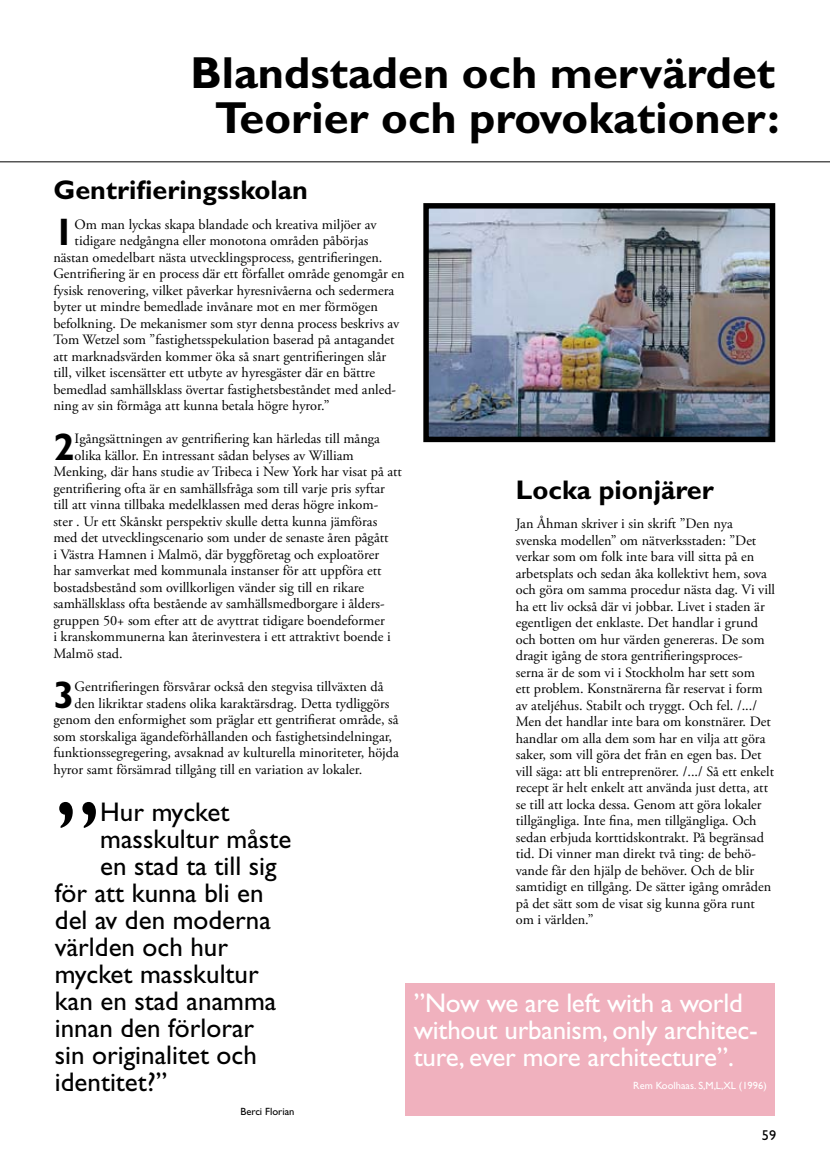
<style>
.page{position:relative;width:830px;height:1170px;background:#fff}
.page>*{position:absolute;margin:0;border:0;box-sizing:border-box;transform-origin:0 0}
.t1{font:106.2px "Gill Sans";color:#000}
.t2{font:700 45px/45px "Gill Sans";color:#000;text-align:center}
.t3{font:700 38.4px "Gill Sans";color:#000}
.t4{font:27px "Gill Sans";color:#000}
.t5{font:27px/27px "Gill Sans";letter-spacing:-.01em;color:#fff}
.t6{font:700 27px "Gill Sans";color:#000}
.t7{font:14.25px/16.5px "Adobe Garamond Pro";color:#000}
.t8{font:14.25px "Gill Sans";color:#000}
.t9{font:10.5px "Gill Sans";color:#fff}
.t10{font:10.5px "Gill Sans";color:#000}
</style>
<div class="page">
<img style="left:429px;top:209px;width:339px;height:227px">
<div style="left:423px;top:203px;width:351px;height:239px;border:5px solid #000"></div>
<hr style="left:0;top:161px;width:829px;height:1px;background:#000">
<div style="left:405px;top:983px;width:369px;height:132px;background:#f0b1be"></div>
<h2 class="t2" style="left:190px;top:50px;width:590px">Blandstaden och mervärdet<br>Teorier och provokationer:</h2>
<h3 class="t6" style="left:53px;top:174px;width:256px">Gentrifieringsskolan</h3>
<h3 class="t3" style="left:53px;top:209px;width:23px">1</h3>
<p class="t7" style="left:75px;top:216px;width:303px">Om man lyckas skapa blandade och kreativa miljöer av</p>
<p class="t7" style="left:75px;top:233px;width:295px">tidigare nedgångna eller monotona områden påbörjas</p>
<p class="t7" style="left:53px;top:249px;width:330px">nästan omedelbart nästa utvecklingsprocess, gentrifieringen.</p>
<p class="t7" style="left:53px;top:266px;width:352px">Gentrifiering är en process där ett förfallet område genomgår en</p>
<p class="t7" style="left:53px;top:282px;width:342px">fysisk renovering, vilket påverkar hyresnivåerna och sedermera</p>
<p class="t7" style="left:53px;top:299px;width:326px">byter ut mindre bemedlade invånare mot en mer förmögen</p>
<p class="t7" style="left:53px;top:315px;width:347px">befolkning. De mekanismer som styr denna process beskrivs av</p>
<p class="t7" style="left:53px;top:332px;width:342px">Tom Wetzel som ”fastighetsspekulation baserad på antagandet</p>
<p class="t7" style="left:53px;top:348px;width:334px">att marknadsvärden kommer öka så snart gentrifieringen slår</p>
<p class="t7" style="left:53px;top:365px;width:323px">till, vilket iscensätter ett utbyte av hyresgäster där en bättre</p>
<p class="t7" style="left:53px;top:381px;width:344px">bemedlad samhällsklass övertar fastighetsbeståndet med anled-</p>
<p class="t7" style="left:53px;top:398px;width:277px">ning av sin förmåga att kunna betala högre hyror.”</p>
<h3 class="t3" style="left:53px;top:424px;width:23px">2</h3>
<p class="t7" style="left:75px;top:431px;width:307px">Igångsättningen av gentrifiering kan härledas till många</p>
<p class="t7" style="left:75px;top:447px;width:280px">olika källor. En intressant sådan belyses av William</p>
<p class="t7" style="left:53px;top:464px;width:350px">Menking, där hans studie av Tribeca i New York har visat på att</p>
<p class="t7" style="left:53px;top:480px;width:333px">gentrifiering ofta är en samhällsfråga som till varje pris syftar</p>
<p class="t7" style="left:53px;top:497px;width:326px">till att vinna tillbaka medelklassen med deras högre inkom-</p>
<p class="t7" style="left:53px;top:513px;width:325px">ster . Ur ett Skånskt perspektiv skulle detta kunna jämföras</p>
<p class="t7" style="left:53px;top:530px;width:336px">med det utvecklingscenario som under de senaste åren pågått</p>
<p class="t7" style="left:53px;top:546px;width:327px">i Västra Hamnen i Malmö, där byggföretag och exploatörer</p>
<p class="t7" style="left:53px;top:563px;width:329px">har samverkat med kommunala instanser för att uppföra ett</p>
<p class="t7" style="left:53px;top:579px;width:312px">bostadsbestånd som ovillkorligen vänder sig till en rikare</p>
<p class="t7" style="left:53px;top:596px;width:332px">samhällsklass ofta bestående av samhällsmedborgare i ålders-</p>
<p class="t7" style="left:53px;top:612px;width:333px">gruppen 50+ som efter att de avyttrat tidigare boendeformer</p>
<p class="t7" style="left:53px;top:629px;width:339px">i kranskommunerna kan återinvestera i ett attraktivt boende i</p>
<p class="t7" style="left:53px;top:645px;width:71px">Malmö stad.</p>
<h3 class="t3" style="left:53px;top:671px;width:23px">3</h3>
<p class="t7" style="left:75px;top:678px;width:310px">Gentrifieringen försvårar också den stegvisa tillväxten då</p>
<h3 class="t6" style="left:515px;top:473px;width:199px">Locka pionjärer</h3>
<p class="t7" style="left:515px;top:515px;width:261px">Jan Åhman skriver i sin skrift ”Den nya svenska modellen” om nätverksstaden: ”Det verkar som om folk inte bara vill sitta på en arbetsplats och sedan åka kollektivt hem, sova och göra om samma procedur nästa dag. Vi vill ha ett liv också där vi jobbar. Livet i staden är egentligen det enklaste. Det handlar i grund och botten om hur värden genereras. De som dragit igång de stora gentrifieringsproces-<br>serna är de som vi i Stockholm har sett som<br>ett problem. Konstnärerna får reservat i form av ateljéhus. Stabilt och tryggt. Och fel. /.../ Men det handlar inte bara om konstnärer. Det handlar om alla dem som har en vilja att göra saker, som vill göra det från en egen bas. Det vill säga: att bli entreprenörer. /.../ Så ett enkelt recept är helt enkelt att använda just detta, att se till att locka dessa. Genom att göra lokaler tillgängliga. Inte fina, men tillgängliga. Och sedan erbjuda korttidskontrakt. På begränsad tid. Di vinner man direkt två ting: de behö&shy;vande får den hjälp de behöver. Och de blir samtidigt en tillgång. De sätter igång områden på det sätt som de visat sig kunna göra runt om i världen.”</p>
<p class="t7" style="left:75px;top:695px;width:316px">den likriktar stadens olika karaktärsdrag. Detta tydliggörs</p>
<p class="t7" style="left:53px;top:711px;width:346px">genom den enformighet som präglar ett gentrifierat område, så</p>
<p class="t7" style="left:53px;top:728px;width:340px">som storskaliga ägandeförhållanden och fastighetsindelningar,</p>
<p class="t7" style="left:53px;top:744px;width:347px">funktionssegregering, avsaknad av kulturella minoriteter, höjda</p>
<p class="t7" style="left:53px;top:761px;width:310px">hyror samt försämrad tillgång till en variation av lokaler.</p>
<h1 class="t1" style="left:55px;top:778px;width:47px">”</h1>
<h3 class="t4" style="left:100px;top:796px;width:130px">Hur mycket</h3>
<h3 class="t4" style="left:100px;top:823px;width:192px">masskultur måste</h3>
<h3 class="t4" style="left:100px;top:850px;width:178px">en stad ta till sig</h3>
<h3 class="t4" style="left:55px;top:877px;width:210px">för att kunna bli en</h3>
<h3 class="t4" style="left:55px;top:904px;width:217px">del av den moderna</h3>
<h3 class="t4" style="left:55px;top:931px;width:175px">världen och hur</h3>
<h3 class="t4" style="left:55px;top:958px;width:205px">mycket masskultur</h3>
<h3 class="t4" style="left:55px;top:985px;width:223px">kan en stad anamma</h3>
<h3 class="t4" style="left:55px;top:1012px;width:201px">innan den förlorar</h3>
<h3 class="t4" style="left:55px;top:1039px;width:203px">sin originalitet och</h3>
<h3 class="t4" style="left:55px;top:1066px;width:114px">identitet?”</h3>
<p class="t10" style="left:240px;top:1105px;width:55px">Berci Florian</p>
<h3 class="t5" style="left:413px;top:989px;width:345px">”Now we are left with a world without urbanism, only architec&shy;ture, ever more architecture”.</h3>
<p class="t9" style="left:633px;top:1079px;width:135px">Rem Koolhaas. S,M,L,XL (1996)</p>
<p class="t8" style="left:761px;top:1126px;width:8px">59</p>
</div>
